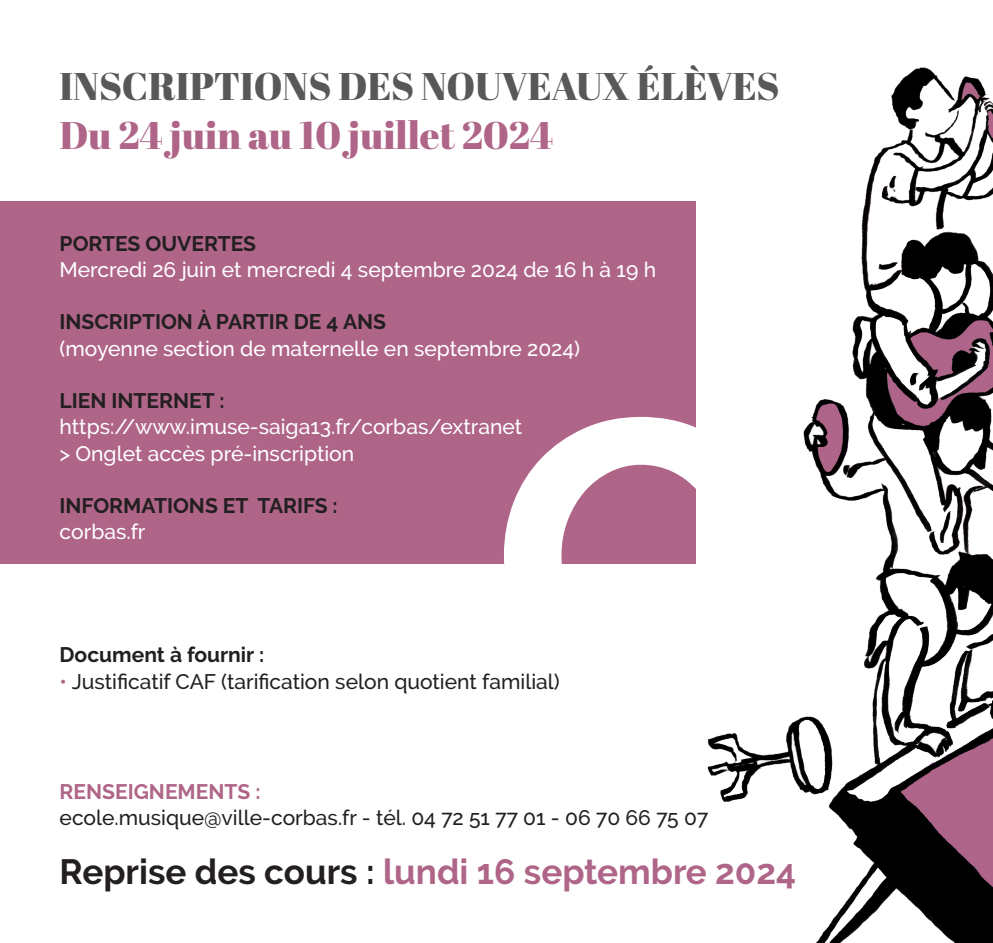
<style>
.page{position:relative;width:993px;height:943px;background:#fff}
.page>*{position:absolute;margin:0;border:0;box-sizing:border-box;transform-origin:0 0}
.t1{font:38.5px "Abril Fatface";color:#57585a}
.t2{font:38.5px "Abril Fatface";color:#af6588}
.t3{font:700 35px "Raleway";color:#af6588}
.t4{font:500 21px/26.2px "Raleway";color:#fff}
.t5{font:500 21px "Raleway";color:#231f20}
.t6{font:700 21px "Raleway";color:#231f20}
.t7{font:700 21px "Raleway";color:#af6588}
.s1{color:#af6588}
.s2{color:#231f20}
</style>
<div class="page">
<img style="left:695px;top:67px;width:297px;height:876px">
<div style="left:0;top:201px;width:694px;height:362px;background:#af6588"></div>
<svg style="left:504px;top:417px;width:190px;height:146px"></svg>
<h1 class="t1" style="left:60px;top:60px;width:721px">INSCRIPTIONS DES NOUVEAUX ÉLÈVES</h1>
<h1 class="t2" style="left:60px;top:109px;width:495px">Du 24 juin au 10 juillet 2024</h1>
<p class="t6" style="left:60px;top:231px;width:198px">PORTES OUVERTES</p>
<p class="t4" style="left:60px;top:256px;width:598px">Mercredi 26 juin et mercredi 4 septembre 2024 de 16 h à 19 h</p>
<p class="t6" style="left:60px;top:310px;width:328px">INSCRIPTION À PARTIR DE 4 ANS</p>
<p class="t4" style="left:60px;top:335px;width:522px">(moyenne section de maternelle en septembre 2024)</p>
<p class="t6" style="left:60px;top:389px;width:166px">LIEN INTERNET :</p>
<p class="t4" style="left:60px;top:414px;width:464px">https://www.imuse-saiga13.fr/corbas/extranet &gt; Onglet accès pré-inscription</p>
<p class="t6" style="left:60px;top:494px;width:279px">INFORMATIONS ET TARIFS :</p>
<p class="t4" style="left:60px;top:519px;width:87px">corbas.fr</p>
<p class="t6" style="left:60px;top:643px;width:206px">Document à fournir :</p>
<p class="t5" style="left:60px;top:669px;width:501px"><span class="s1">•</span> Justificatif CAF (tarification selon quotient familial)</p>
<p class="t7" style="left:60px;top:779px;width:202px">RENSEIGNEMENTS :</p>
<p class="t5" style="left:60px;top:805px;width:650px">ecole.musique@ville-corbas.fr - tél. 04 72 51 77 01 - 06 70 66 75 07</p>
<h2 class="t3" style="left:60px;top:851px;width:737px"><span class="s2">Reprise des cours :</span> lundi 16 septembre 2024</h2>
</div>
